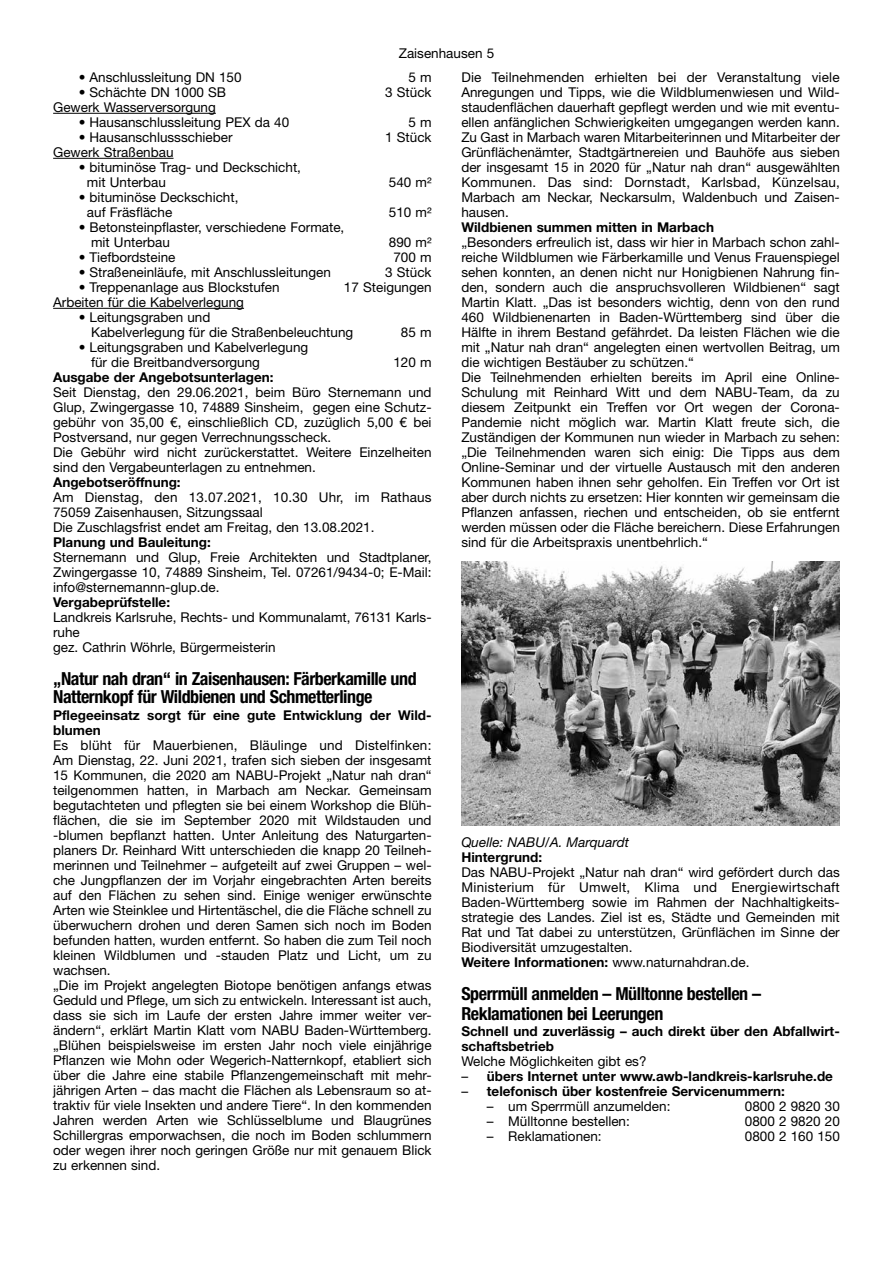
<style>
.page{position:relative;width:893px;height:1263px;background:#fff}
.page>*{position:absolute;margin:0;border:0;box-sizing:border-box;transform-origin:0 0}
.t1{font:700 condensed 18px/18px "Helvetica Neue LT Std";letter-spacing:-.025em;color:#000}
.t2{font:13.5px/15px "Helvetica Neue LT Std";color:#000}
.t3{font:700 13.5px/15px "Helvetica Neue LT Std";color:#000}
.t4{font:italic 13.5px "Helvetica Neue LT Std";color:#000}
.s1{font-weight:700}
.s2{font-weight:400}
</style>
<div class="page">
<hr style="left:53px;top:113px;width:163px;height:1px;background:#000">
<hr style="left:53px;top:158px;width:121px;height:1px;background:#000">
<hr style="left:53px;top:308px;width:191px;height:1px;background:#000">
<img style="left:461px;top:561px;width:379px;height:265px">
<p class="t2" style="left:399px;top:46px;width:97px">Zaisenhausen 5</p>
<p class="t2" style="left:79px;top:69px;width:164px">• Anschlussleitung DN 150</p>
<p class="t2" style="left:408px;top:69px;width:25px">5 m</p>
<p class="t2" style="left:79px;top:84px;width:149px">• Schächte DN 1000 SB</p>
<p class="t2" style="left:385px;top:84px;width:48px">3 Stück</p>
<p class="t2" style="left:53px;top:99px;width:164px">Gewerk Wasserversorgung</p>
<p class="t2" style="left:79px;top:114px;width:212px">• Hausanschlussleitung PEX da 40</p>
<p class="t2" style="left:408px;top:114px;width:25px">5 m</p>
<p class="t2" style="left:79px;top:129px;width:155px">• Hausanschlussschieber</p>
<p class="t2" style="left:385px;top:129px;width:48px">1 Stück</p>
<p class="t2" style="left:53px;top:144px;width:122px">Gewerk Straßenbau</p>
<p class="t2" style="left:87px;top:159px;width:216px;text-indent:-8px">• bituminöse Trag- und Deckschicht, mit Unterbau</p>
<p class="t2" style="left:389px;top:174px;width:44px">540 m²</p>
<p class="t2" style="left:87px;top:189px;width:153px;text-indent:-8px">• bituminöse Deckschicht, auf Fräsfläche</p>
<p class="t2" style="left:91px;top:219px;width:255px;text-indent:-12px">• Betonsteinpflaster, verschiedene Formate, mit Unterbau</p>
<p class="t2" style="left:389px;top:204px;width:44px">510 m²</p>
<p class="t2" style="left:389px;top:234px;width:44px">890 m²</p>
<p class="t2" style="left:79px;top:249px;width:98px">• Tiefbordsteine</p>
<p class="t2" style="left:393px;top:249px;width:40px">700 m</p>
<p class="t2" style="left:79px;top:264px;width:254px">• Straßeneinläufe, mit Anschlussleitungen</p>
<p class="t2" style="left:385px;top:264px;width:48px">3 Stück</p>
<p class="t2" style="left:79px;top:279px;width:202px">• Treppenanlage aus Blockstufen</p>
<p class="t2" style="left:344px;top:279px;width:89px">17 Steigungen</p>
<p class="t2" style="left:53px;top:294px;width:192px">Arbeiten für die Kabelverlegung</p>
<p class="t2" style="left:91px;top:309px;width:264px;text-indent:-12px">• Leitungsgraben und<br>Kabelverlegung für die Straßenbeleuchtung</p>
<p class="t2" style="left:401px;top:324px;width:32px">85 m</p>
<p class="t2" style="left:91px;top:339px;width:219px;text-indent:-12px">• Leitungsgraben und Kabelverlegung für die Breitbandversorgung</p>
<p class="t2" style="left:393px;top:354px;width:40px">120 m</p>
<p class="t3" style="left:53px;top:369px;width:222px">Ausgabe der Angebotsunterlagen:</p>
<p class="t2" style="left:53px;top:384px;width:380px">Seit Dienstag, den 29.06.2021, beim Büro Sternemann und Glup, Zwingergasse 10, 74889 Sinsheim, gegen eine Schutz&shy;gebühr von 35,00 €, einschließlich CD, zuzüglich 5,00 € bei Postversand, nur gegen Verrechnungsscheck.<br>Die Gebühr wird nicht zurückerstattet. Weitere Einzelheiten sind den Vergabeunterlagen zu entnehmen.</p>
<p class="t3" style="left:53px;top:474px;width:129px">Angebotseröffnung:</p>
<p class="t2" style="left:53px;top:489px;width:380px">Am Dienstag, den 13.07.2021, 10.30 Uhr, im Rathaus<br>75059 Zaisenhausen, Sitzungssaal<br>Die Zuschlagsfrist endet am Freitag, den 13.08.2021.</p>
<p class="t3" style="left:53px;top:534px;width:159px">Planung und Bauleitung:</p>
<p class="t2" style="left:53px;top:549px;width:380px;text-align:justify">Sternemann und Glup, Freie Architekten und Stadtplaner, Zwingergasse 10, 74889 Sinsheim, Tel. 07261/9434-0; E-Mail: info@sternemannn-glup.de.</p>
<p class="t3" style="left:53px;top:594px;width:118px">Vergabeprüfstelle:</p>
<p class="t2" style="left:53px;top:609px;width:380px">Landkreis Karlsruhe, Rechts- und Kommunalamt, 76131 Karls&shy;ruhe<br>gez. Cathrin Wöhrle, Bürgermeisterin</p>
<h1 class="t1" style="left:53px;top:669px;width:365px">„Natur nah dran“ in Zaisenhausen: Färberkamille und<br>Natternkopf für Wildbienen und Schmetterlinge</h1>
<p class="t3" style="left:53px;top:707px;width:380px">Pflegeeinsatz sorgt für eine gute Entwicklung der Wild&shy;blumen</p>
<p class="t2" style="left:53px;top:737px;width:380px">Es blüht für Mauerbienen, Bläulinge und Distelfinken:<br>Am Dienstag, 22. Juni 2021, trafen sich sieben der insgesamt 15 Kommunen, die 2020 am NABU-Projekt „Natur nah dran“ teilgenommen hatten, in Marbach am Neckar. Gemeinsam begutachteten und pflegten sie bei einem Workshop die Blüh&shy;flächen, die sie im September 2020 mit Wildstauden und -blumen bepflanzt hatten. Unter Anleitung des Naturgarten&shy;planers Dr. Reinhard Witt unterschieden die knapp 20 Teilneh&shy;merinnen und Teilnehmer – aufgeteilt auf zwei Gruppen – wel&shy;che Jungpflanzen der im Vorjahr eingebrachten Arten bereits auf den Flächen zu sehen sind. Einige weniger erwünschte Arten wie Steinklee und Hirtentäschel, die die Fläche schnell zu überwuchern drohen und deren Samen sich noch im Boden befunden hatten, wurden entfernt. So haben die zum Teil noch kleinen Wildblumen und -stauden Platz und Licht, um zu wachsen.<br>„Die im Projekt angelegten Biotope benötigen anfangs etwas Geduld und Pflege, um sich zu entwickeln. Interessant ist auch, dass sie sich im Laufe der ersten Jahre immer weiter ver&shy;ändern“, erklärt Martin Klatt vom NABU Baden-Württemberg. „Blühen beispielsweise im ersten Jahr noch viele einjährige Pflanzen wie Mohn oder Wegerich-Natternkopf, etabliert sich über die Jahre eine stabile Pflanzengemeinschaft mit mehr&shy;jährigen Arten – das macht die Flächen als Lebensraum so at&shy;traktiv für viele Insekten und andere Tiere“. In den kommenden Jahren werden Arten wie Schlüsselblume und Blaugrünes Schillergras emporwachsen, die noch im Boden schlummern oder wegen ihrer noch geringen Größe nur mit genauem Blick zu erkennen sind.</p>
<p class="t2" style="left:461px;top:69px;width:380px;text-align:justify">Die Teilnehmenden erhielten bei der Veranstaltung viele Anregungen und Tipps, wie die Wildblumenwiesen und Wild&shy;staudenflächen dauerhaft gepflegt werden und wie mit eventu&shy;ellen anfänglichen Schwierigkeiten umgegangen werden kann.<br>Zu Gast in Marbach waren Mitarbeiterinnen und Mitarbeiter der Grünflächenämter, Stadtgärtnereien und Bauhöfe aus sieben der insgesamt 15 in 2020 für „Natur nah dran“ ausgewählten Kommunen. Das sind: Dornstadt, Karlsbad, Künzelsau, Marbach am Neckar, Neckarsulm, Waldenbuch und Zaisen&shy;hausen.</p>
<p class="t3" style="left:461px;top:219px;width:254px">Wildbienen summen mitten in Marbach</p>
<p class="t2" style="left:461px;top:234px;width:380px">„Besonders erfreulich ist, dass wir hier in Marbach schon zahl&shy;reiche Wildblumen wie Färberkamille und Venus Frauenspiegel sehen konnten, an denen nicht nur Honigbienen Nahrung fin&shy;den, sondern auch die anspruchsvolleren Wildbienen“ sagt Martin Klatt. „Das ist besonders wichtig, denn von den rund 460 Wildbienenarten in Baden-Württemberg sind über die Hälfte in ihrem Bestand gefährdet. Da leisten Flächen wie die mit „Natur nah dran“ angelegten einen wertvollen Beitrag, um die wichtigen Bestäuber zu schützen.“<br>Die Teilnehmenden erhielten bereits im April eine Online-Schulung mit Reinhard Witt und dem NABU-Team, da zu diesem Zeitpunkt ein Treffen vor Ort wegen der Corona-Pandemie nicht möglich war. Martin Klatt freute sich, die Zuständigen der Kommunen nun wieder in Marbach zu sehen: „Die Teilnehmenden waren sich einig: Die Tipps aus dem Online-Seminar und der virtuelle Austausch mit den anderen Kommunen haben ihnen sehr geholfen. Ein Treffen vor Ort ist aber durch nichts zu ersetzen: Hier konnten wir gemeinsam die Pflanzen anfassen, riechen und entscheiden, ob sie entfernt werden müssen oder die Fläche bereichern. Diese Erfahrungen sind für die Arbeitspraxis unentbehrlich.“</p>
<p class="t4" style="left:461px;top:834px;width:169px">Quelle: NABU/A. Marquardt</p>
<p class="t3" style="left:461px;top:849px;width:82px">Hintergrund:</p>
<p class="t2" style="left:461px;top:864px;width:380px">Das NABU-Projekt „Natur nah dran“ wird gefördert durch das Ministerium für Umwelt, Klima und Energiewirtschaft Baden-Württemberg sowie im Rahmen der Nachhaltigkeits&shy;strategie des Landes. Ziel ist es, Städte und Gemeinden mit Rat und Tat dabei zu unterstützen, Grünflächen im Sinne der Biodiversität umzugestalten.<br><span class="s1">Weitere Informationen:</span> www.naturnahdran.de.</p>
<h1 class="t1" style="left:461px;top:984px;width:301px;line-height:19.5px">Sperrmüll anmelden – Mülltonne bestellen –<br>Reklamationen bei Leerungen</h1>
<p class="t3" style="left:461px;top:1023px;width:380px">Schnell und zuverlässig – auch direkt über den Abfallwirt&shy;schaftsbetrieb</p>
<p class="t2" style="left:461px;top:1053px;width:187px">Welche Möglichkeiten gibt es?</p>
<p class="t3" style="left:461px;top:1068px;width:373px"><span class="s2">–</span> übers Internet unter www.awb-landkreis-karlsruhe.de</p>
<p class="t3" style="left:461px;top:1083px;width:325px"><span class="s2">–</span> telefonisch über kostenfreie Servicenummern:</p>
<p class="t2" style="left:487px;top:1098px;width:185px">– um Sperrmüll anzumelden:</p>
<p class="t2" style="left:745px;top:1098px;width:96px">0800 2 9820 30</p>
<p class="t2" style="left:487px;top:1113px;width:144px">– Mülltonne bestellen:</p>
<p class="t2" style="left:745px;top:1113px;width:96px">0800 2 9820 20</p>
<p class="t2" style="left:487px;top:1128px;width:116px">– Reklamationen:</p>
<p class="t2" style="left:745px;top:1128px;width:96px">0800 2 160 150</p>
</div>
